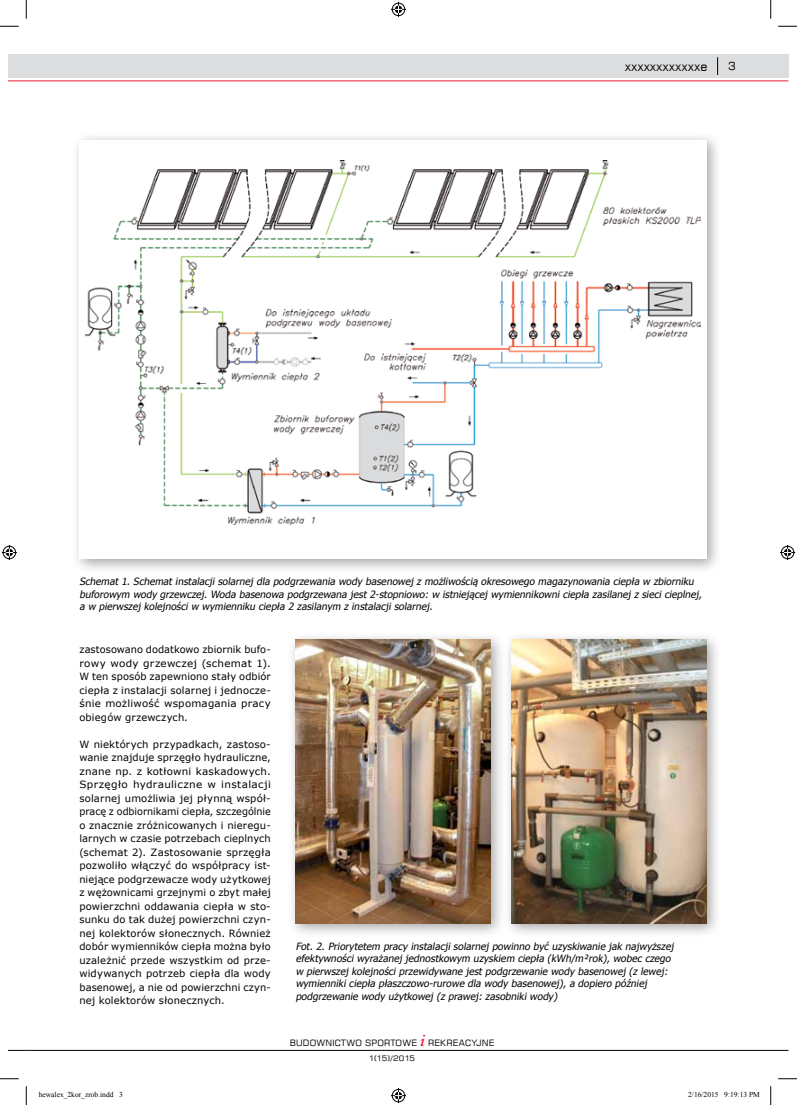
<style>
.page{position:relative;width:797px;height:1105px;background:#fff}
.page>*{position:absolute;margin:0;border:0;box-sizing:border-box;transform-origin:0 0}
.t1{font:italic 600 17.5px "Adobe Caslon Pro";color:#ed1b35}
.t2{font:12.5px "Square 721 EU";color:#000}
.t3{font:11.25px "Square 721 EU";color:#000}
.t4{font:10px/13.5px "Verdana";letter-spacing:.015em;color:#000;text-align:justify}
.t5{font:italic 10px/12.5px "Tahoma";letter-spacing:.01em;color:#000}
.t6{font:8.75px "Square 721 EU";letter-spacing:.025em;color:#000}
.t7{font:7.5px "Times New Roman";color:#000}
.t8{font:7.5px "Square 721 EU";letter-spacing:-.025em;color:#000;scale:1.1 1}
</style>
<div class="page">
<div style="left:9px;top:55px;width:17px;height:23px;background:#dcddde"></div>
<svg style="left:9px;top:81px;width:17px;height:1px"></svg>
<svg style="left:9px;top:1050px;width:17px;height:1px"></svg>
<div style="left:26px;top:55px;width:762px;height:23px;background:#dcddde"></div>
<hr style="left:26px;top:81px;width:762px;height:1px;background:#ed1b35">
<svg style="left:717px;top:57px;width:1px;height:18px"></svg>
<hr style="left:26px;top:1050px;width:762px;height:1px;background:#000">
<div style="left:71px;top:131px;width:650px;height:443px;background:#000;opacity:.35"></div>
<div style="left:79px;top:140px;width:628px;height:419px;background:#fff"></div>
<img style="left:85px;top:160px;width:616px;height:365px">
<div style="left:287px;top:631px;width:218px;height:307px;background:#000;opacity:.35"></div>
<img style="left:296px;top:640px;width:194px;height:283px">
<div style="left:503px;top:631px;width:219px;height:307px;background:#000;opacity:.35"></div>
<img style="left:512px;top:640px;width:195px;height:283px">
<svg style="left:0;top:25px;width:19px;height:2px"></svg>
<svg style="left:778px;top:25px;width:19px;height:2px"></svg>
<svg style="left:0;top:1078px;width:19px;height:1px"></svg>
<svg style="left:778px;top:1078px;width:19px;height:1px"></svg>
<svg style="left:25px;top:0;width:2px;height:19px"></svg>
<svg style="left:25px;top:1086px;width:2px;height:19px"></svg>
<svg style="left:770px;top:0;width:1px;height:19px"></svg>
<svg style="left:770px;top:1086px;width:1px;height:19px"></svg>
<svg style="left:391px;top:2px;width:15px;height:15px"></svg>
<svg style="left:391px;top:1088px;width:15px;height:15px"></svg>
<svg style="left:2px;top:545px;width:15px;height:15px"></svg>
<svg style="left:780px;top:545px;width:15px;height:15px"></svg>
<p class="t2" style="left:624px;top:58px;width:84px">xxxxxxxxxxxxe</p>
<p class="t3" style="left:728px;top:59px;width:9px">3</p>
<p class="t5" style="left:79px;top:575px;width:626px">Schemat 1. Schemat instalacj i solarnej dla podgrzewania wody basenowej z możliwością okresowego magazynowania ciepła w zbiorniku buforowym wody grzewczej . Woda basenowa podgrzewana jest 2-stopniowo: w istniejącej wymiennikowni ciepła zasilanej z sieci cieplnej, a w pierwszej kolej ności w wymienniku ciepła 2 zasilanym z instalacj i solarnej .</p>
<p class="t4" style="left:79px;top:643px;width:193px">zastosowano dodatkowo zbiornik bufo&shy;rowy wody grzewczej (schemat 1).<br>W ten sposób zapewniono stały odbiór ciepła z instalacji solarnej i jednocze&shy;śnie możliwość wspomagania pracy obiegów grzewczych.</p>
<p class="t4" style="left:79px;top:737px;width:193px">W niektórych przypadkach, zastoso&shy;wanie znajduje sprzęgło hydrauliczne, znane np. z kotłowni kaskadowych.<br>Sprzęgło hydrauliczne w instalacji solarnej umożliwia jej płynną współ&shy;pracę z odbiornikami ciepła, szczególnie o znacznie zróżnicowanych i nieregu&shy;larnych w czasie potrzebach cieplnych (schemat 2). Zastosowanie sprzęgła pozwoliło włączyć do współpracy ist&shy;niejące podgrzewacze wody użytkowej z wężownicami grzejnymi o zbyt małej powierzchni oddawania ciepła w sto&shy;sunku do tak dużej powierzchni czyn&shy;nej kolektorów słonecznych. Również dobór wymienników ciepła można było uzależnić przede wszystkim od prze&shy;widywanych potrzeb ciepła dla wody basenowej, a nie od powierzchni czyn&shy;nej kolektorów słonecznych.</p>
<p class="t5" style="left:296px;top:939px;width:379px">Fot. 2. Priorytetem pracy instalacj i solarnej powinno być uzyskiwanie jak najwyższej efektywności wyrażanej jednostkowym uzyskiem ciepła (kWh/m²rok), wobec czego w pierwszej kolej ności przewidywane jest podgrzewanie wody basenowej (z lewej : wymienniki ciepła płaszczowo-rurowe dla wody basenowej), a dopiero później podgrzewanie wody użytkowej (z prawej : zasobniki wody)</p>
<p class="t6" style="left:290px;top:1037px;width:129px">BUDOWNICTWO SPORTOWE</p>
<h1 class="t1" style="left:420px;top:1029px;width:7px">i</h1>
<p class="t6" style="left:428px;top:1037px;width:68px">REKREACYJNE</p>
<p class="t8" style="left:369px;top:1053px;width:44px">1(15)/2015</p>
<p class="t7" style="left:39px;top:1090px;width:86px">hewalex_2kor_zrob.indd 3</p>
<p class="t7" style="left:688px;top:1090px;width:73px">2/16/2015 9:19:13 PM</p>
</div>
